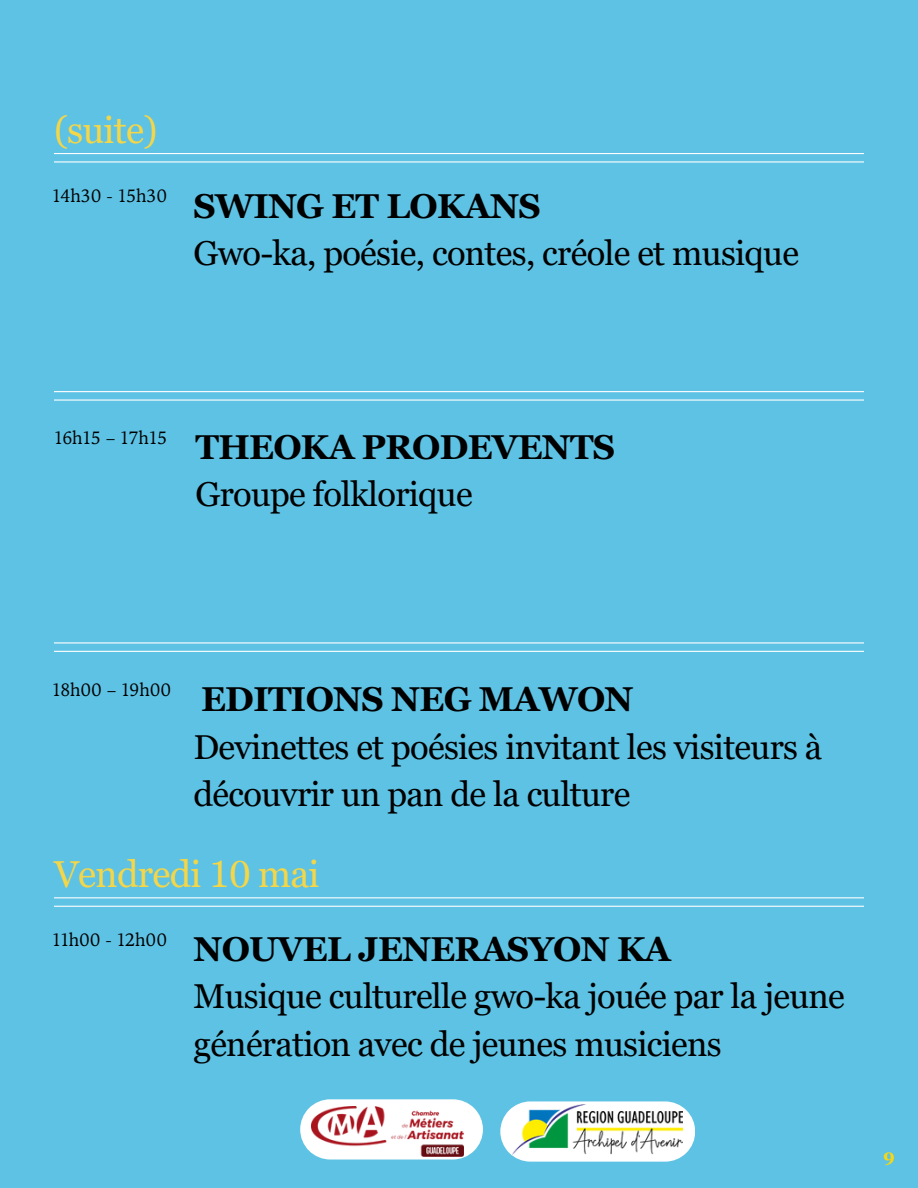
<style>
.page{position:relative;width:918px;height:1188px;background:#5dc2e4}
.page>*{position:absolute;margin:0;border:0;box-sizing:border-box;transform-origin:0 0}
.t1{font:37.5px "Georgia Pro";letter-spacing:-.02em;color:#f4d649}
.t2{font:34.5px/47.2px "Georgia Pro";letter-spacing:-.02em;color:#000}
.t3{font:700 34.5px "Georgia Pro";letter-spacing:-.02em;color:#000}
.t4{font:18px "TY Serif";color:#000}
.t5{font:18px "TY Serif";color:#010101}
.t6{font:700 18px "Georgia Pro";color:#f9d811}
.s1{font-weight:700}
</style>
<div class="page">
<hr style="left:54px;top:391px;width:810px;height:1px;background:#fff">
<hr style="left:54px;top:399px;width:810px;height:2px;background:#fff">
<hr style="left:54px;top:153px;width:810px;height:1px;background:#fff">
<hr style="left:54px;top:161px;width:810px;height:2px;background:#fff">
<hr style="left:54px;top:642px;width:810px;height:2px;background:#fff">
<hr style="left:54px;top:651px;width:810px;height:1px;background:#fff">
<hr style="left:54px;top:897px;width:810px;height:1px;background:#fff">
<hr style="left:54px;top:906px;width:810px;height:1px;background:#fff">
<svg style="left:300px;top:1099px;width:183px;height:61px"></svg>
<img style="left:312px;top:1107px;width:151px;height:49px">
<svg style="left:500px;top:1101px;width:195px;height:61px"></svg>
<img style="left:512px;top:1104px;width:170px;height:51px">
<p class="t1" style="left:54px;top:109px;width:105px">(suite)</p>
<h2 class="t5" style="left:52px;top:185px;width:117px">14h30 - 15h30</h2>
<p class="t3" style="left:194px;top:186px;width:349px">SWING ET LOKANS</p>
<h1 class="t2" style="left:194px;top:229px;width:607px">Gwo-ka, poésie, contes, créole et musique</h1>
<h1 class="t4" style="left:54px;top:427px;width:115px">16h15 – 17h15</h1>
<h2 class="t2" style="left:195px;top:423px;width:421px"><span class="s1">THEOKA PRODEVENTS<br></span>Groupe folklorique</h2>
<h2 class="t4" style="left:52px;top:679px;width:121px">18h00 – 19h00</h2>
<h1 class="t2" style="left:194px;top:676px;width:630px"><span class="s1">EDITIONS NEG MAWON<br></span>Devinettes et poésies invitant les visiteurs à découvrir un pan de la culture</h1>
<h1 class="t1" style="left:54px;top:853px;width:267px">Vendredi 10 mai</h1>
<h1 class="t4" style="left:52px;top:929px;width:117px">11h00 - 12h00</h1>
<h2 class="t2" style="left:194px;top:925px;width:653px"><span class="s1">NOUVEL JENERASYON KA<br></span>Musique culturelle gwo-ka jouée par la jeune génération avec de jeunes musiciens</h2>
<p class="t6" style="left:883px;top:1149px;width:13px">9</p>
</div>
